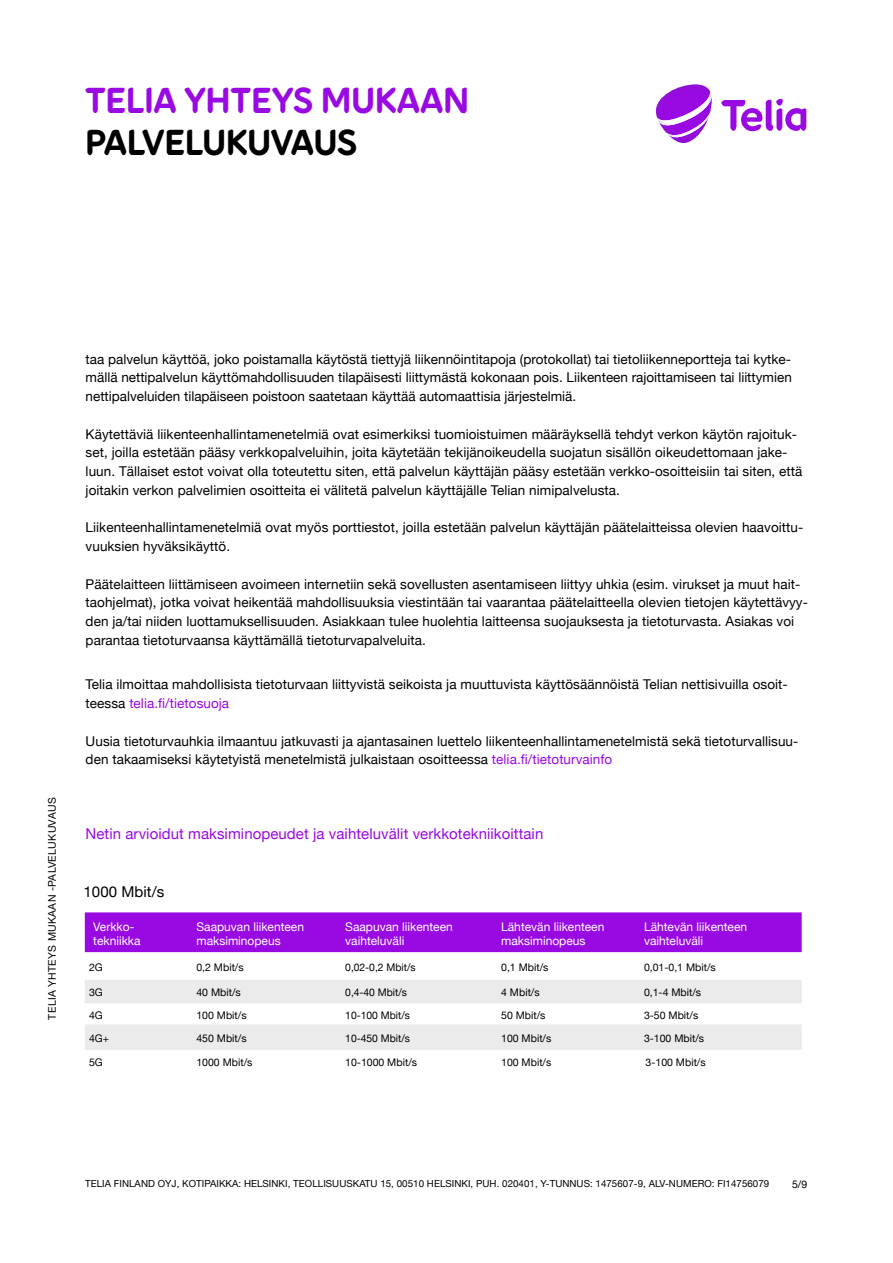
<style>
.page{position:relative;width:893px;height:1263px;background:#fff}
.page>*{position:absolute;margin:0;border:0;box-sizing:border-box;transform-origin:0 0}
.t1{font:36px "Pebble CAPS";letter-spacing:-.005em;color:#990ae3}
.t2{font:36px "Pebble CAPS";letter-spacing:-.005em;color:#000}
.t3{font:15px "Helvetica Neue";letter-spacing:.005em;color:#990ae3}
.t4{font:15px "Helvetica Neue";letter-spacing:.005em;color:#000}
.t5{font:13.5px/18.8px "Helvetica Neue";letter-spacing:.005em;color:#000}
.t6{font:12px/14.4px "Helvetica Neue";color:#fff}
.t7{font:10.5px "Helvetica Neue";color:#000}
.t8{font:10.5px "Helvetica Neue";letter-spacing:.03em;color:#000}
.t9{font:9.75px "Helvetica Neue";letter-spacing:.005em;color:#000}
.s1{color:#990ae3}
</style>
<div class="page">
<svg style="left:721px;top:99px;width:85px;height:32px"></svg>
<svg style="left:656px;top:84px;width:56px;height:59px"></svg>
<div style="left:85px;top:912px;width:717px;height:40px;background:#990ae3"></div>
<svg style="left:85px;top:980px;width:717px;height:70px;fill:#ebebeb"></svg>
<h1 class="t1" style="left:85px;top:77px;width:386px">TELIA YHTEYS MUKAAN</h1>
<h1 class="t2" style="left:85px;top:119px;width:273px">PALVELUKUVAUS</h1>
<p class="t8" style="left:44px;top:1019px;width:224px;rotate:-90deg">TELIA YHTEYS MUKAAN -PALVELUKUVAUS</p>
<p class="t5" style="left:86px;top:350px;width:708px;text-align:justify">taa palvelun käyttöä, joko poistamalla käytöstä tiettyjä liikennöintitapoja (protokollat) tai tietoliikenneportteja tai kytke&shy;mällä nettipalvelun käyttömahdollisuuden tilapäisesti liittymästä kokonaan pois. Liikenteen rajoittamiseen tai liittymien nettipalveluiden tilapäiseen poistoon saatetaan käyttää automaattisia järjestelmiä.</p>
<p class="t5" style="left:86px;top:425px;width:718px">Käytettäviä liikenteenhallintamenetelmiä ovat esimerkiksi tuomioistuimen määräyksellä tehdyt verkon käytön rajoituk&shy;set, joilla estetään pääsy verkkopalveluihin, joita käytetään tekijänoikeudella suojatun sisällön oikeudettomaan jake&shy;luun. Tällaiset estot voivat olla toteutettu siten, että palvelun käyttäjän pääsy estetään verkko-osoitteisiin tai siten, että joitakin verkon palvelimien osoitteita ei välitetä palvelun käyttäjälle Telian nimipalvelusta.</p>
<p class="t5" style="left:86px;top:519px;width:719px">Liikenteenhallintamenetelmiä ovat myös porttiestot, joilla estetään palvelun käyttäjän päätelaitteissa olevien haavoittu&shy;vuuksien hyväksikäyttö.</p>
<p class="t5" style="left:86px;top:575px;width:724px">Päätelaitteen liittämiseen avoimeen internetiin sekä sovellusten asentamiseen liittyy uhkia (esim. virukset ja muut hait&shy;taohjelmat), jotka voivat heikentää mahdollisuuksia viestintään tai vaarantaa päätelaitteella olevien tietojen käytettävyy&shy;den ja/tai niiden luottamuksellisuuden. Asiakkaan tulee huolehtia laitteensa suojauksesta ja tietoturvasta. Asiakas voi parantaa tietoturvaansa käyttämällä tietoturvapalveluita.</p>
<p class="t5" style="left:86px;top:676px;width:704px">Telia ilmoittaa mahdollisista tietoturvaan liittyvistä seikoista ja muuttuvista käyttösäännöistä Telian nettisivuilla osoit&shy;teessa <span class="s1">telia.fi/tietosuoja</span></p>
<p class="t5" style="left:86px;top:732px;width:714px">Uusia tietoturvauhkia ilmaantuu jatkuvasti ja ajantasainen luettelo liikenteenhallintamenetelmistä sekä tietoturvallisuu&shy;den takaamiseksi käytetyistä menetelmistä julkaistaan osoitteessa <span class="s1">telia.fi/tietoturvainfo</span></p>
<p class="t3" style="left:86px;top:823px;width:459px">Netin arvioidut maksiminopeudet ja vaihteluvälit verkkotekniikoittain</p>
<p class="t4" style="left:84px;top:881px;width:82px">1000 Mbit/s</p>
<p class="t6" style="left:93px;top:920px;width:49px">Verkko&shy;tekniikka</p>
<p class="t6" style="left:196px;top:920px;width:109px">Saapuvan liikenteen maksiminopeus</p>
<p class="t6" style="left:345px;top:920px;width:109px">Saapuvan liikenteen vaihteluväli</p>
<p class="t6" style="left:501px;top:920px;width:105px">Lähtevän liikenteen maksiminopeus</p>
<p class="t6" style="left:644px;top:920px;width:105px">Lähtevän liikenteen vaihteluväli</p>
<p class="t7" style="left:89px;top:960px;width:15px">2G</p>
<p class="t7" style="left:196px;top:960px;width:49px">0,2 Mbit/s</p>
<p class="t7" style="left:345px;top:960px;width:72px">0,02-0,2 Mbit/s</p>
<p class="t7" style="left:501px;top:960px;width:49px">0,1 Mbit/s</p>
<p class="t7" style="left:644px;top:960px;width:73px">0,01-0,1 Mbit/s</p>
<p class="t7" style="left:89px;top:985px;width:15px">3G</p>
<p class="t7" style="left:196px;top:985px;width:46px">40 Mbit/s</p>
<p class="t7" style="left:345px;top:985px;width:63px">0,4-40 Mbit/s</p>
<p class="t7" style="left:501px;top:985px;width:40px">4 Mbit/s</p>
<p class="t7" style="left:644px;top:985px;width:59px">0,1-4 Mbit/s</p>
<p class="t7" style="left:89px;top:1007px;width:15px">4G</p>
<p class="t7" style="left:196px;top:1007px;width:52px">100 Mbit/s</p>
<p class="t7" style="left:345px;top:1007px;width:66px">10-100 Mbit/s</p>
<p class="t7" style="left:501px;top:1007px;width:46px">50 Mbit/s</p>
<p class="t7" style="left:644px;top:1007px;width:56px">3-50 Mbit/s</p>
<p class="t7" style="left:89px;top:1031px;width:22px">4G+</p>
<p class="t7" style="left:196px;top:1031px;width:52px">450 Mbit/s</p>
<p class="t7" style="left:345px;top:1031px;width:66px">10-450 Mbit/s</p>
<p class="t7" style="left:501px;top:1031px;width:52px">100 Mbit/s</p>
<p class="t7" style="left:644px;top:1031px;width:62px">3-100 Mbit/s</p>
<p class="t7" style="left:89px;top:1054px;width:15px">5G</p>
<p class="t7" style="left:196px;top:1054px;width:58px">1000 Mbit/s</p>
<p class="t7" style="left:345px;top:1054px;width:73px">10-1000 Mbit/s</p>
<p class="t7" style="left:501px;top:1054px;width:52px">100 Mbit/s</p>
<p class="t7" style="left:646px;top:1054px;width:62px">3-100 Mbit/s</p>
<p class="t9" style="left:85px;top:1177px;width:686px">TELIA FINLAND OYJ, KOTIPAIKKA: HELSINKI, TEOLLISUUSKATU 15, 00510 HELSINKI, PUH. 020401, Y-TUNNUS: 1475607-9, ALV-NUMERO: FI14756079</p>
<p class="t7" style="left:792px;top:1176px;width:17px">5/9</p>
</div>
